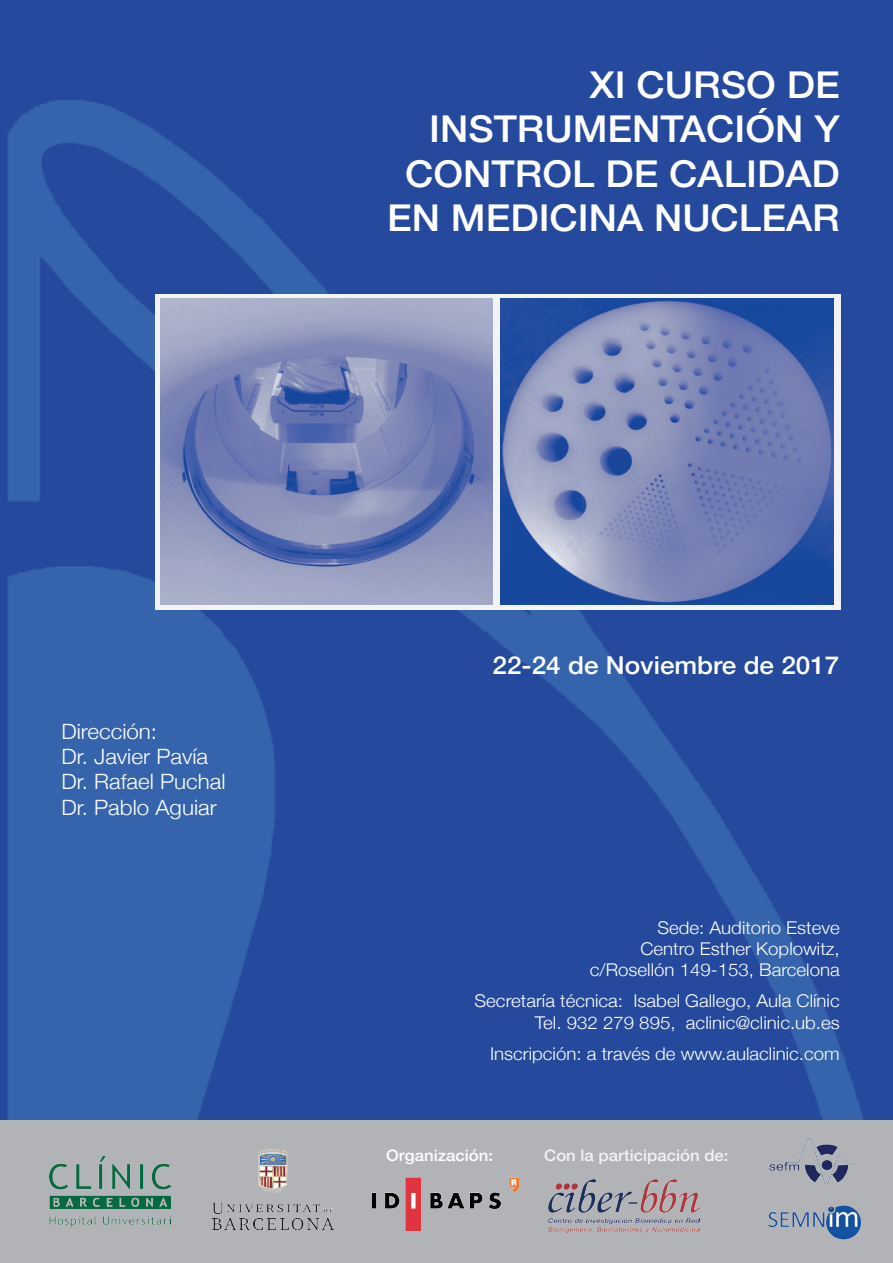
<style>
.page{position:relative;width:893px;height:1263px;background:#fff}
.page>*{position:absolute;margin:0;border:0;box-sizing:border-box;transform-origin:0 0}
.t1{font:500 36.9px/44.4px "Helvetica Neue";color:#fff;text-align:right;scale:1.06 1}
.t2{font:500 24.6px "Helvetica Neue";color:#fff;scale:1.06 1}
.t3{font:300 21.15px/25.3px "Helvetica Neue";color:#fff;scale:1.06 1}
.t4{font:300 17.55px/21.1px "Helvetica Neue";color:#fff;text-align:right;scale:1.06 1}
.t5{font:500 15.9px "Helvetica Neue";color:#f2f3f4;scale:1.06 1}
.t6{font:500 15.9px "Helvetica Neue";color:#fff;scale:1.06 1}
</style>
<div class="page">
<img style="left:0;top:0;width:893px;height:1121px">
<div style="left:0;top:1121px;width:893px;height:142px;background:#b2b3b7"></div>
<img style="left:373px;top:1177px;width:146px;height:53px">
<img style="left:549px;top:1179px;width:151px;height:54px">
<img style="left:49px;top:1157px;width:121px;height:69px">
<img style="left:768px;top:1205px;width:93px;height:35px">
<img style="left:769px;top:1138px;width:83px;height:46px">
<img style="left:212px;top:1150px;width:121px;height:79px">
<div style="left:155px;top:294px;width:685px;height:315px;background:#f2f3f4"></div>
<img style="left:161px;top:299px;width:331px;height:305px">
<img style="left:500px;top:298px;width:333px;height:307px">
<h1 class="t1" style="left:387px;top:62px;width:428px">XI CURSO DE<br>INSTRUMENTACIÓN Y<br>CONTROL DE CALIDAD<br>EN MEDICINA NUCLEAR</h1>
<p class="t3" style="left:61px;top:718px;width:156px">Dirección:<br>Dr. Javier Pavía<br>Dr. Rafael Puchal<br>Dr. Pablo Aguiar</p>
<h2 class="t2" style="left:493px;top:650px;width:329px">22-24 de Noviembre de 2017</h2>
<p class="t4" style="left:590px;top:916px;width:237px">Sede: Auditorio Esteve<br>Centro Esther Koplowitz, c/Rosellón 149-153, Barcelona</p>
<p class="t4" style="left:475px;top:990px;width:346px">Secretaría técnica: Isabel Gallego, Aula Clínic<br>Tel. 932 279 895, aclinic@clinic.ub.es</p>
<p class="t4" style="left:490px;top:1043px;width:331px">Inscripción: a través de www.aulaclinic.com</p>
<p class="t6" style="left:386px;top:1146px;width:102px">Organización:</p>
<p class="t5" style="left:544px;top:1145px;width:175px">Con la participación de:</p>
</div>
